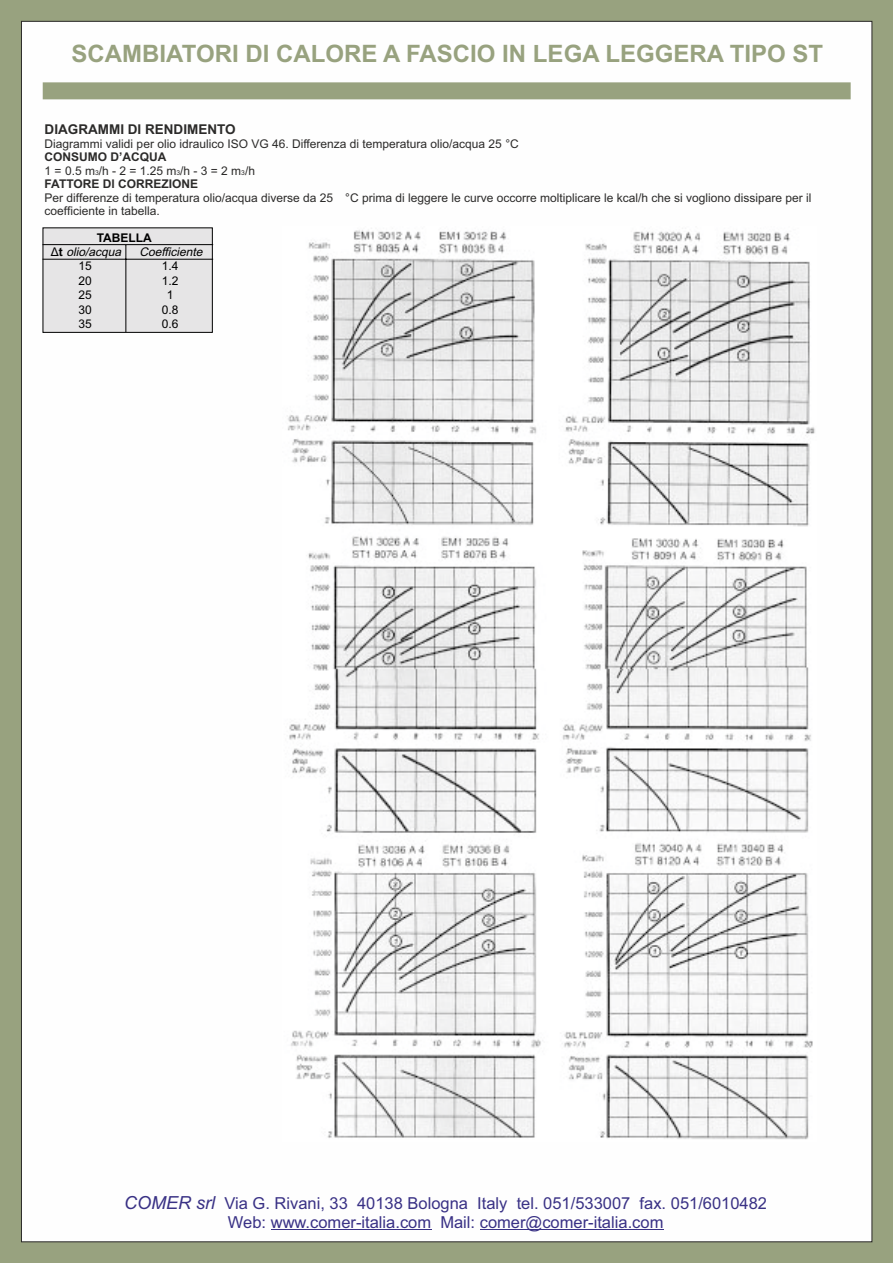
<style>
.page{position:relative;width:893px;height:1263px;background:#98a27f}
.page>*{position:absolute;margin:0;border:0;box-sizing:border-box;transform-origin:0 0}
.t1{font:700 24px "Arial";color:#98a27f}
.t2{font:16.5px/18.8px "Arial";color:#393185;text-align:center}
.t3{font:700 13.5px "Arial";color:#2b2a29}
.t4{font:12px/13.4px "Arial";color:#2b2a29}
.t5{font:700 12px/13.4px "Arial";color:#2b2a29}
.t6{font:italic 12px "Arial";color:#000}
.t7{font:12px/14.4px "Arial";color:#000;text-align:center}
.t8{font:700 12px "Arial";color:#000}
.s1{font-weight:400}
.s2{font-weight:400;font-size:6.75px}
.s3{font-style:normal}
.s4{font-weight:700;font-style:normal}
.s5{font-style:italic;font-size:18px}
</style>
<div class="page">
<div style="left:21px;top:21px;width:851px;height:1221px;background:#fefefe"></div>
<hr style="left:271px;top:1229px;width:160px;height:1px;background:#393185">
<hr style="left:480px;top:1229px;width:183px;height:1px;background:#393185">
<div style="left:43px;top:82px;width:808px;height:17px;background:#98a27f"></div>
<img style="left:283px;top:227px;width:534px;height:915px">
<svg style="left:42px;top:227px;width:171px;height:106px;background:#dcdbdc"></svg>
<hr style="left:43px;top:244px;width:170px;height:1px;background:#000">
<hr style="left:43px;top:259px;width:170px;height:1px;background:#000">
<hr style="left:125px;top:245px;width:1px;height:87px;background:#000">
<h1 class="t1" style="left:72px;top:45px;width:753px">SCAMBIATORI DI CALORE A FASCIO IN LEGA LEGGERA TIPO ST</h1>
<p class="t3" style="left:45px;top:124px;width:192px">DIAGRAMMI DI RENDIMENTO</p>
<p class="t4" style="left:45px;top:138px;width:476px">Diagrammi validi per olio idraulico ISO VG 46. Differenza di temperatura olio/acqua 25 °C</p>
<p class="t5" style="left:45px;top:152px;width:212px">CONSUMO D’ACQUA<br><span class="s1">1 = 0.5 m</span><span class="s2">3</span><span class="s1">/h - 2 = 1.25 m</span><span class="s2">3</span><span class="s1">/h - 3 = 2 m</span><span class="s2">3</span><span class="s1">/h<br></span>FATTORE Dl CORREZIONE</p>
<p class="t4" style="left:45px;top:192px;width:768px">Per differenze di temperatura olio/acqua diverse da 25 °C prima di leggere le curve occorre moltiplicare le kcal/h che si vogliono dissipare per il coefficiente in tabella.</p>
<p class="t8" style="left:97px;top:233px;width:56px">TABELLA</p>
<p class="t6" style="left:51px;top:247px;width:74px"><span class="s3">Δ</span> <span class="s4">t</span> olio/acqua</p>
<p class="t7" style="left:79px;top:260px;width:15px">15</p>
<p class="t7" style="left:79px;top:274px;width:15px">20</p>
<p class="t7" style="left:79px;top:289px;width:15px">25</p>
<p class="t7" style="left:79px;top:303px;width:15px">30</p>
<p class="t7" style="left:79px;top:318px;width:15px">35</p>
<p class="t6" style="left:139px;top:247px;width:67px">Coefficiente</p>
<p class="t7" style="left:162px;top:260px;width:18px">1.4<br>1.2<br>1<br>0.8<br>0.6</p>
<h2 class="t2" style="left:124px;top:1195px;width:644px"><span class="s5">COMER srl</span> Via G. Rivani, 33 40138 Bologna Italy tel. 051/533007 fax. 051/6010482<br>Web: www.comer-italia.com Mail: comer@comer-italia.com</h2>
</div>
